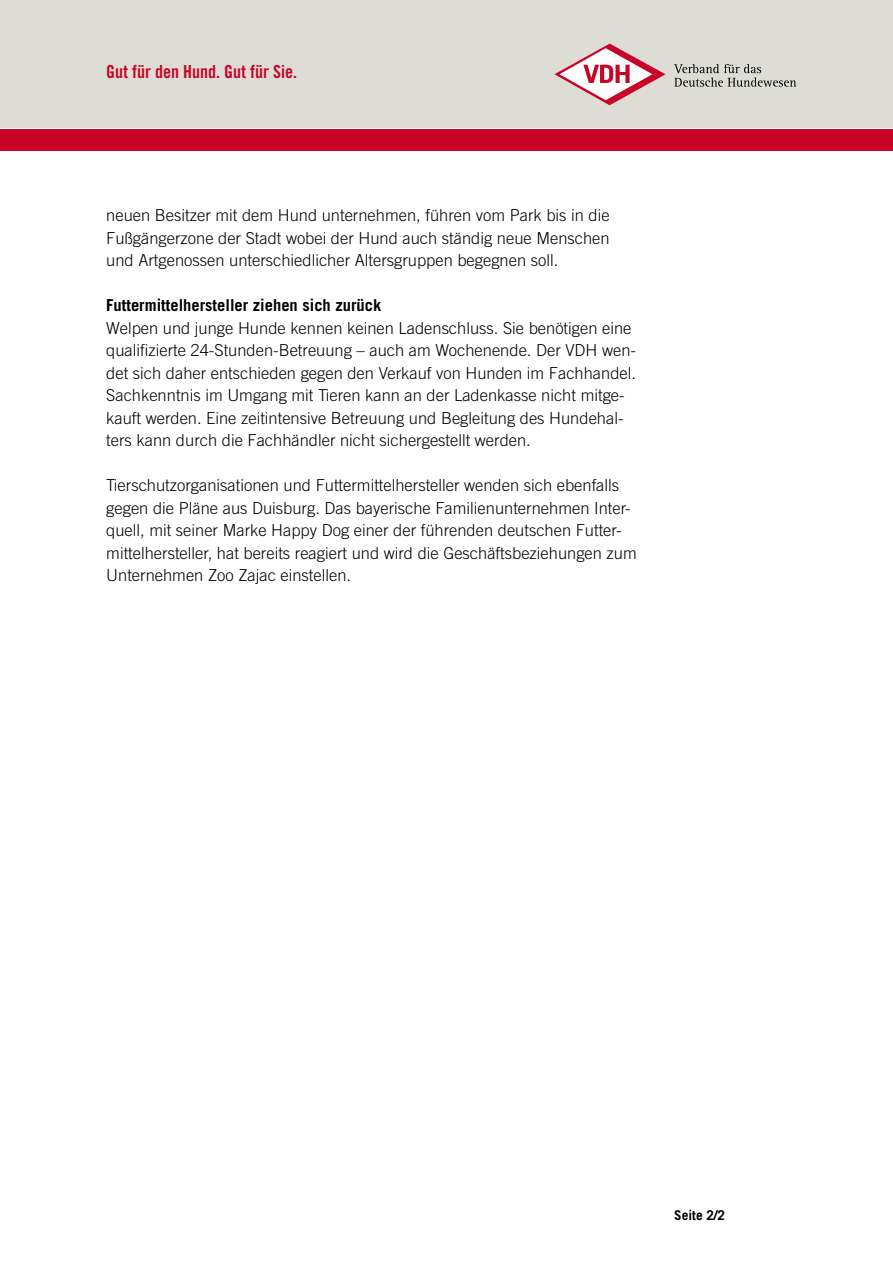
<style>
.page{position:relative;width:893px;height:1263px;background:#fff}
.page>*{position:absolute;margin:0;border:0;box-sizing:border-box;transform-origin:0 0}
.t1{font:18px "Trade Gothic Bold Cond Twenty";color:#c80526}
.t2{font:300 16.5px/22.5px "Trade Gothic";color:#000}
.t3{font:700 16.5px "Trade Gothic";color:#000}
.t4{font:700 13.5px "Trade Gothic";color:#000}
</style>
<div class="page">
<div style="left:0;top:130px;width:893px;height:21px;background:#c80526"></div>
<div style="left:0;top:0;width:893px;height:128px;background:#ddddd6"></div>
<svg style="left:554px;top:44px;width:111px;height:61px"></svg>
<svg style="left:674px;top:64px;width:122px;height:23px"></svg>
<p class="t1" style="left:106px;top:61px;width:192px">Gut für den Hund. Gut für Sie.</p>
<p class="t2" style="left:106px;top:204px;width:505px;text-align:justify">neuen Besitzer mit dem Hund unternehmen, führen vom Park bis in die Fußgängerzone der Stadt wobei der Hund auch ständig neue Menschen und Artgenossen unterschiedlicher Altersgruppen begegnen soll.</p>
<p class="t3" style="left:106px;top:295px;width:276px">Futtermittelhersteller ziehen sich zurück</p>
<p class="t2" style="left:106px;top:317px;width:531px">Welpen und junge Hunde kennen keinen Ladenschluss. Sie benötigen eine qualifizierte 24-Stunden-Betreuung – auch am Wochenende. Der VDH wen&shy;det sich daher entschieden gegen den Verkauf von Hunden im Fachhandel.<br>Sachkenntnis im Umgang mit Tieren kann an der Ladenkasse nicht mitge&shy;kauft werden. Eine zeitintensive Betreuung und Begleitung des Hundehal&shy;ters kann durch die Fachhändler nicht sichergestellt werden.</p>
<p class="t2" style="left:106px;top:474px;width:532px">Tierschutzorganisationen und Futtermittelhersteller wenden sich ebenfalls gegen die Pläne aus Duisburg. Das bayerische Familienunternehmen Inter&shy;quell, mit seiner Marke Happy Dog einer der führenden deutschen Futter&shy;mittelhersteller, hat bereits reagiert und wird die Geschäftsbeziehungen zum Unternehmen Zoo Zajac einstellen.</p>
<p class="t4" style="left:674px;top:1207px;width:52px">Seite 2/2</p>
</div>
